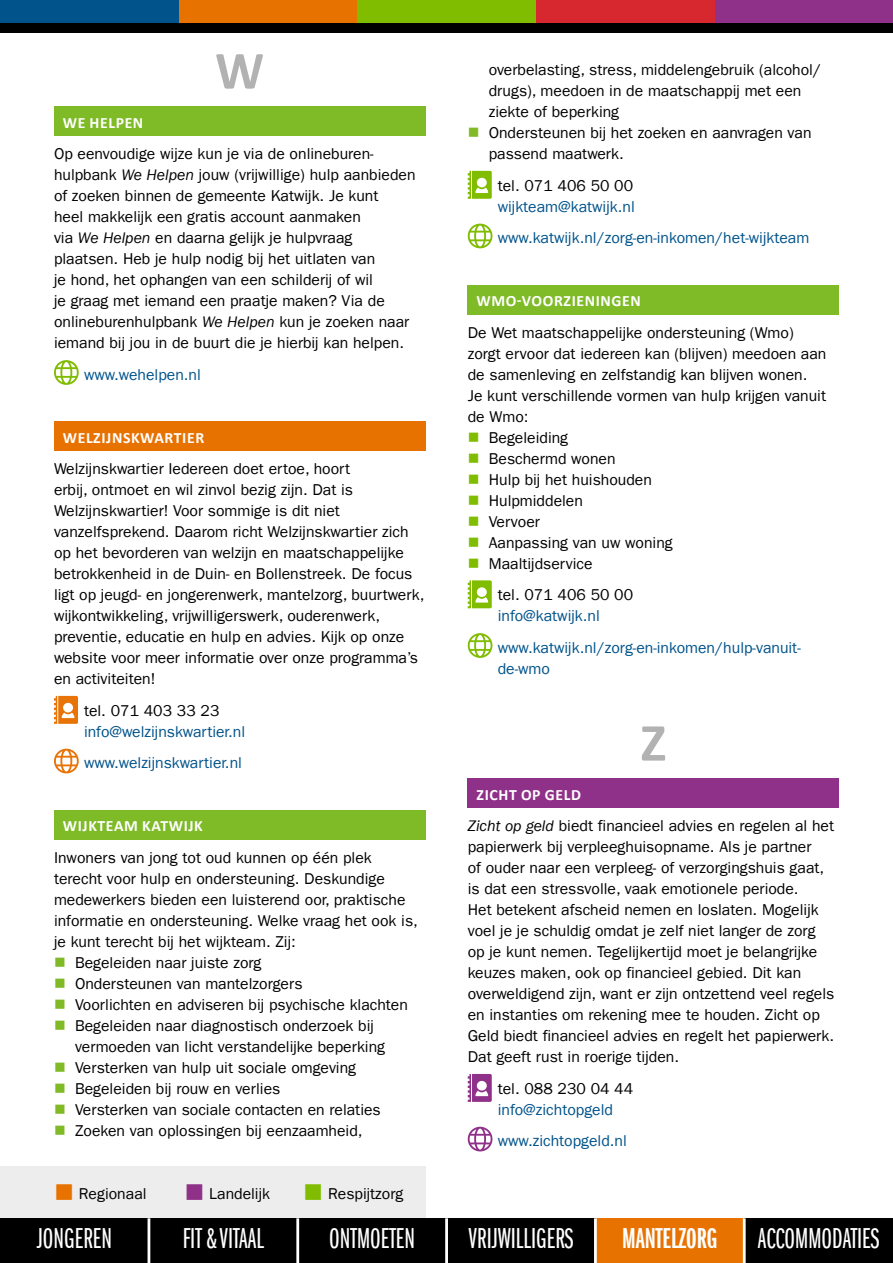
<style>
.page{position:relative;width:893px;height:1263px;background:#fff}
.page>*{position:absolute;margin:0;border:0;box-sizing:border-box;transform-origin:0 0}
.t1{font:700 54px "Calibri";color:#b3b2b2}
.t2{font:29.7px "Franklin Gothic LT Book X Cmpr";color:#fff}
.t3{font:29.7px "Franklin Gothic LT Demi X Cmpr";color:#fff}
.t4{font:15.75px/21px "Franklin Gothic LT";color:#000}
.t5{font:15.75px/31.5px "Franklin Gothic LT";color:#00538b}
.t6{font:700 15.75px "Calibri";letter-spacing:.04em;color:#fff}
.s1{font-style:italic}
.s2{color:#80ba27}
.s3{color:#e87200}
.s4{color:#903189}
.s5{color:#80bc00}
</style>
<div class="page">
<div style="left:0;top:1166px;width:425px;height:52px;background:#ededed"></div>
<svg style="left:179px;top:0;width:714px;height:24px;background:#ac5d2b"></svg>
<div style="left:0;top:1218px;width:149px;height:45px;background:#000"></div>
<div style="left:298px;top:1218px;width:149px;height:45px;background:#000"></div>
<div style="left:595px;top:1218px;width:149px;height:45px;background:#e87200"></div>
<div style="left:149px;top:1218px;width:149px;height:45px;background:#000"></div>
<div style="left:447px;top:1218px;width:148px;height:45px;background:#000"></div>
<div style="left:744px;top:1218px;width:149px;height:45px;background:#000"></div>
<hr style="left:148px;top:1218px;width:2px;height:45px;background:#fff">
<hr style="left:296px;top:1218px;width:3px;height:45px;background:#fff">
<hr style="left:445px;top:1218px;width:3px;height:45px;background:#fff">
<hr style="left:594px;top:1218px;width:3px;height:45px;background:#fff">
<hr style="left:743px;top:1218px;width:3px;height:45px;background:#fff">
<div style="left:0;top:0;width:179px;height:24px;background:#00538b"></div>
<div style="left:0;top:24px;width:893px;height:9px;background:#000"></div>
<div style="left:54px;top:106px;width:371px;height:30px;background:#7fba27"></div>
<div style="left:54px;top:422px;width:371px;height:29px;background:#e87200"></div>
<div style="left:54px;top:810px;width:371px;height:29px;background:#7fba27"></div>
<svg style="left:54px;top:360px;width:25px;height:25px"></svg>
<svg style="left:54px;top:696px;width:24px;height:28px"></svg>
<svg style="left:54px;top:749px;width:25px;height:24px"></svg>
<div style="left:468px;top:285px;width:371px;height:29px;background:#7fba27"></div>
<div style="left:468px;top:779px;width:371px;height:29px;background:#903189"></div>
<svg style="left:468px;top:171px;width:24px;height:28px"></svg>
<svg style="left:468px;top:224px;width:24px;height:24px"></svg>
<svg style="left:468px;top:580px;width:24px;height:28px"></svg>
<svg style="left:468px;top:633px;width:24px;height:25px"></svg>
<svg style="left:468px;top:1074px;width:24px;height:28px"></svg>
<svg style="left:468px;top:1127px;width:24px;height:24px"></svg>
<h1 class="t1" style="left:215px;top:32px;width:50px">W</h1>
<p class="t6" style="left:63px;top:111px;width:82px">WE HELPEN</p>
<p class="t4" style="left:54px;top:143px;width:363px">Op eenvoudige wijze kun je via de onlineburen&shy;hulpbank <span class="s1">We Helpen</span> jouw (vrijwillige) hulp aanbieden of zoeken binnen de gemeente Katwijk. Je kunt<br>heel makkelijk een gratis account aanmaken<br>via <span class="s1">We Helpen</span> en daarna gelijk je hulpvraag plaatsen. Heb je hulp nodig bij het uitlaten van<br>je hond, het ophangen van een schilderij of wil<br>je graag met iemand een praatje maken? Via de onlineburenhulpbank <span class="s1">We Helpen</span> kun je zoeken naar iemand bij jou in de buurt die je hierbij kan helpen.</p>
<p class="t5" style="left:84px;top:359px;width:118px">www.wehelpen.nl</p>
<p class="t6" style="left:63px;top:426px;width:143px">WELZIJNSKWARTIER</p>
<p class="t4" style="left:54px;top:458px;width:372px">Welzijnskwartier Iedereen doet ertoe, hoort<br>erbij, ontmoet en wil zinvol bezig zijn. Dat is Welzijnskwartier! Voor sommige is dit niet vanzelfsprekend. Daarom richt Welzijnskwartier zich op het bevorderen van welzijn en maatschappelijke betrokkenheid in de Duin- en Bollenstreek. De focus ligt op jeugd- en jongerenwerk, mantelzorg, buurtwerk, wijkontwikkeling, vrijwilligerswerk, ouderenwerk, preventie, educatie en hulp en advies. Kijk op onze website voor meer informatie over onze programma’s en activiteiten!</p>
<p class="t4" style="left:84px;top:700px;width:137px">tel. 071 403 33 23</p>
<p class="t5" style="left:84px;top:716px;width:163px">info@welzijnskwartier.nl www.welzijnskwartier.nl</p>
<p class="t6" style="left:63px;top:815px;width:142px">WIJKTEAM KATWIJK</p>
<p class="t4" style="left:54px;top:847px;width:365px">Inwoners van jong tot oud kunnen op één plek terecht voor hulp en ondersteuning. Deskundige medewerkers bieden een luisterend oor, praktische informatie en ondersteuning. Welke vraag het ook is, je kunt terecht bij het wijkteam. Zij:</p>
<p class="t4" style="left:54px;top:952px;width:209px"><span class="s2">■</span> Begeleiden naar juiste zorg</p>
<p class="t4" style="left:54px;top:973px;width:250px"><span class="s2">■</span> Ondersteunen van mantelzorgers</p>
<p class="t4" style="left:54px;top:994px;width:355px"><span class="s2">■</span> Voorlichten en adviseren bij psychische klachten</p>
<p class="t4" style="left:75px;top:1015px;width:312px;text-indent:-21px"><span class="s2">■</span> Begeleiden naar diagnostisch onderzoek bij vermoeden van licht verstandelijke beperking</p>
<p class="t4" style="left:54px;top:1057px;width:304px"><span class="s2">■</span> Versterken van hulp uit sociale omgeving</p>
<p class="t4" style="left:54px;top:1078px;width:228px"><span class="s2">■</span> Begeleiden bij rouw en verlies</p>
<p class="t4" style="left:54px;top:1099px;width:328px"><span class="s2">■</span> Versterken van sociale contacten en relaties</p>
<p class="t4" style="left:54px;top:1120px;width:310px"><span class="s2">■</span> Zoeken van oplossingen bij eenzaamheid,</p>
<p class="t4" style="left:54px;top:1183px;width:94px"><span class="s3">■</span> Regionaal</p>
<p class="t4" style="left:184px;top:1183px;width:220px"><span class="s4">■</span> Landelijk <span class="s5">■</span> Respijtzorg</p>
<p class="t4" style="left:489px;top:59px;width:334px">overbelasting, stress, middelengebruik (alcohol/ drugs), meedoen in de maatschappij met een ziekte of beperking</p>
<p class="t4" style="left:489px;top:122px;width:324px;text-indent:-21px"><span class="s2">■</span> Ondersteunen bij het zoeken en aanvragen van passend maatwerk.</p>
<p class="t4" style="left:498px;top:175px;width:137px">tel. 071 406 50 00</p>
<p class="t5" style="left:498px;top:191px;width:313px">wijkteam@katwijk.nl www.katwijk.nl/zorg-en-inkomen/het-wijkteam</p>
<p class="t6" style="left:477px;top:290px;width:166px">WMO-VOORZIENINGEN</p>
<p class="t4" style="left:468px;top:322px;width:360px">De Wet maatschappelijke ondersteuning (Wmo) zorgt ervoor dat iedereen kan (blijven) meedoen aan de samenleving en zelfstandig kan blijven wonen.<br>Je kunt verschillende vormen van hulp krijgen vanuit de Wmo:</p>
<p class="t4" style="left:468px;top:427px;width:102px"><span class="s5">■</span> Begeleiding</p>
<p class="t4" style="left:468px;top:448px;width:149px"><span class="s5">■</span> Beschermd wonen</p>
<p class="t4" style="left:468px;top:469px;width:186px"><span class="s5">■</span> Hulp bij het huishouden</p>
<p class="t4" style="left:468px;top:490px;width:117px"><span class="s5">■</span> Hulpmiddelen</p>
<p class="t4" style="left:468px;top:511px;width:74px"><span class="s5">■</span> Vervoer</p>
<p class="t4" style="left:468px;top:532px;width:206px"><span class="s5">■</span> Aanpassing van uw woning</p>
<p class="t4" style="left:498px;top:547px;width:137px;line-height:31.5px;text-indent:-30px"><span class="s5">■</span> Maaltijdservice<br>tel. 071 406 50 00</p>
<p class="t5" style="left:498px;top:600px;width:305px">info@katwijk.nl www.katwijk.nl/zorg-en-inkomen/hulp-vanuit-</p>
<p class="t5" style="left:498px;top:653px;width:54px">de-wmo</p>
<h1 class="t1" style="left:640px;top:704px;width:27px">Z</h1>
<p class="t6" style="left:477px;top:783px;width:106px">ZICHT OP GELD</p>
<p class="t4" style="left:468px;top:815px;width:368px"><span class="s1">Zicht op geld</span> biedt financieel advies en regelen al het papierwerk bij verpleeghuisopname. Als je partner<br>of ouder naar een verpleeg- of verzorgingshuis gaat, is dat een stressvolle, vaak emotionele periode.<br>Het betekent afscheid nemen en loslaten. Mogelijk voel je je schuldig omdat je zelf niet langer de zorg op je kunt nemen. Tegelijkertijd moet je belangrijke keuzes maken, ook op financieel gebied. Dit kan overweldigend zijn, want er zijn ontzettend veel regels en instanties om rekening mee te houden. Zicht op Geld biedt financieel advies en regelt het papierwerk.<br>Dat geeft rust in roerige tijden.</p>
<p class="t4" style="left:498px;top:1078px;width:137px">tel. 088 230 04 44</p>
<p class="t5" style="left:498px;top:1094px;width:131px">info@zichtopgeld www.zichtopgeld.nl</p>
<h2 class="t2" style="left:37px;top:1223px;width:77px">JONGEREN</h2>
<h2 class="t2" style="left:183px;top:1223px;width:83px">FIT &amp; VITAAL</h2>
<h2 class="t2" style="left:329px;top:1223px;width:87px">ONTMOETEN</h2>
<h2 class="t2" style="left:468px;top:1223px;width:107px">VRIJWILLIGERS</h2>
<h2 class="t3" style="left:622px;top:1222px;width:97px">MANTELZORG</h2>
<h2 class="t2" style="left:758px;top:1223px;width:123px">ACCOMMODATIES</h2>
</div>
